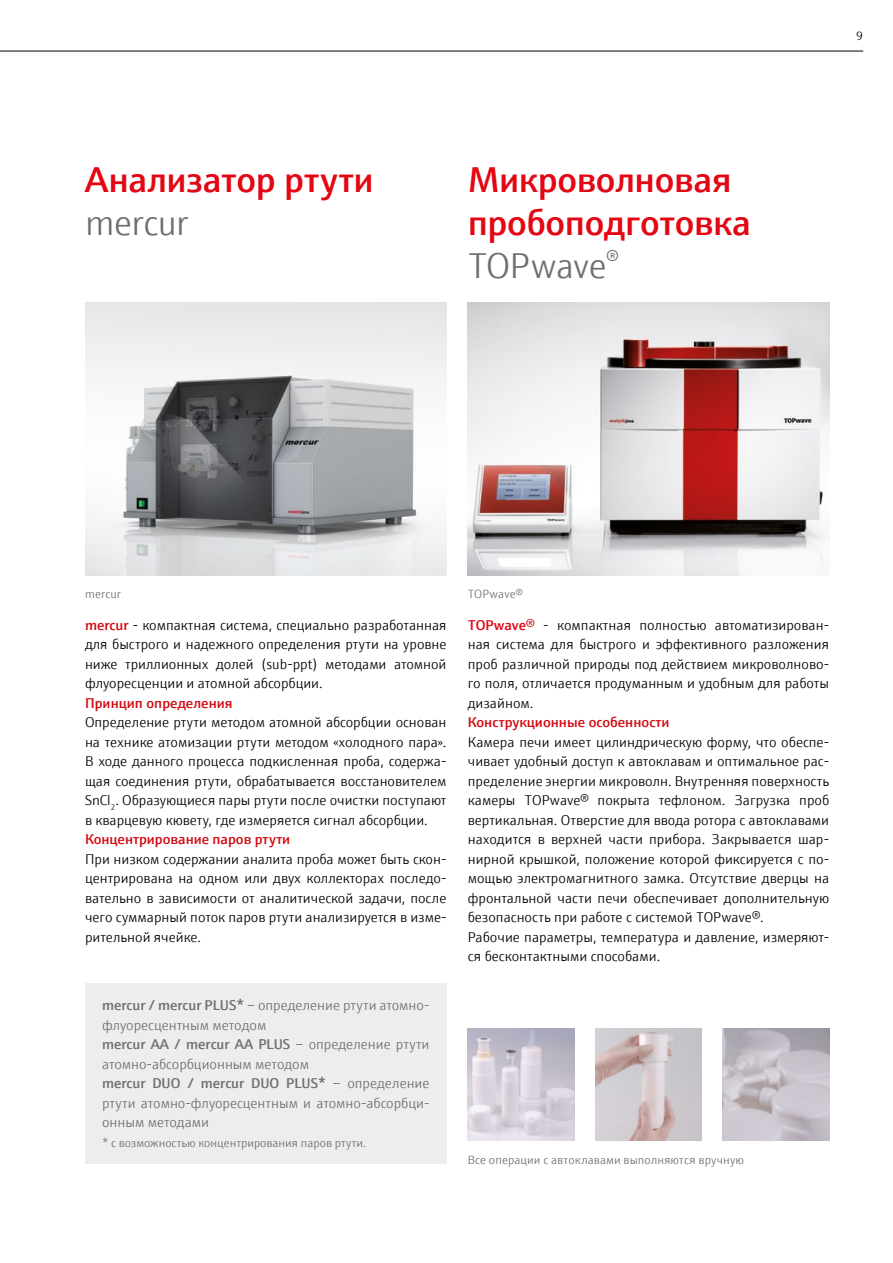
<style>
.page{position:relative;width:893px;height:1263px;background:#fff}
.page>*{position:absolute;margin:0;border:0;box-sizing:border-box;transform-origin:0 0}
.t1{font:600 36px/43.2px "E+H Sans";letter-spacing:-.005em;color:#e30613}
.t2{font:300 36px "E+H Sans";letter-spacing:-.01em;color:#706f6f}
.t3{font:300 14.25px/19.5px "E+H Sans";letter-spacing:.005em;color:#000;text-align:justify}
.t4{font:300 14.25px/19.5px "E+H Sans";color:#706f6f}
.t5{font:600 14.25px "E+H Sans";letter-spacing:.005em;color:#d20a11}
.t6{font:300 12px "E+H Sans";letter-spacing:.005em;color:#706f6f}
.t7{font:300 12px "E+H Sans";color:#000}
.s1{font-weight:300;color:#706f6f}
.s2{font-weight:600;color:#d20a11}
.s3{font-weight:600}
.s4{font-weight:600;color:#e30613}
</style>
<div class="page">
<hr style="left:0;top:51px;width:863px;height:1px;background:#000">
<img style="left:468px;top:303px;width:361px;height:272px">
<img style="left:85px;top:303px;width:361px;height:272px">
<div style="left:85px;top:983px;width:361px;height:181px;background:#ededed"></div>
<img style="left:468px;top:1028px;width:106px;height:113px">
<img style="left:595px;top:1028px;width:107px;height:113px">
<img style="left:723px;top:1028px;width:106px;height:113px">
<h1 class="t1" style="left:85px;top:155px;width:290px">Анализатор ртути</h1>
<h1 class="t2" style="left:85px;top:196px;width:105px">mercur</h1>
<h1 class="t1" style="left:468px;top:155px;width:285px">Микроволновая пробоподготовка<br><span class="s1">TOPwave</span><sup>®</sup></h1>
<p class="t7" style="left:856px;top:27px;width:8px">9</p>
<p class="t6" style="left:85px;top:585px;width:37px">mercur</p>
<p class="t6" style="left:468px;top:585px;width:57px">TOPwave®</p>
<p class="t3" style="left:85px;top:614px;width:363px"><span class="s2">mercur</span> - компактная система, специально разработанная для быстрого и надежного определения ртути на уровне ниже триллионных долей (sub-ppt) методами атомной флуоресценции и атомной абсорбции.</p>
<p class="t5" style="left:85px;top:692px;width:149px">Принцип определения</p>
<p class="t3" style="left:85px;top:711px;width:363px">Определение ртути методом атомной абсорбции основан на технике атомизации ртути методом «холодного пара».<br>В ходе данного процесса подкисленная проба, содержа&shy;щая соединения ртути, обрабатывается восстановителем SnCl<sub>2</sub>. Образующиеся пары ртути после очистки поступают в кварцевую кювету, где измеряется сигнал абсорбции.</p>
<p class="t5" style="left:85px;top:828px;width:207px">Концентрирование паров ртути</p>
<p class="t3" style="left:85px;top:848px;width:363px">При низком содержании аналита проба может быть скон&shy;центрирована на одном или двух коллекторах последо&shy;вательно в зависимости от аналитической задачи, после чего суммарный поток паров ртути анализируется в изме&shy;рительной ячейке.</p>
<p class="t4" style="left:102px;top:994px;width:329px"><span class="s3">mercur / mercur PLUS*</span> – определение ртути атомно&shy;флуоресцентным методом<br><span class="s3">mercur AA / mercur AA PLUS</span> – определение ртути атомно-абсорбционным методом<br><span class="s3">mercur DUO / mercur DUO PLUS*</span> – определение ртути атомно-флуоресцентным и атомно-абсорбци&shy;онным методами</p>
<p class="t6" style="left:102px;top:1134px;width:266px">* с возможностью концентрирования паров ртути.</p>
<p class="t3" style="left:468px;top:614px;width:363px"><span class="s4">TOPwave®</span> - компактная полностью автоматизирован&shy;ная система для быстрого и эффективного разложения проб различной природы под действием микроволново&shy;го поля, отличается продуманным и удобным для работы дизайном.</p>
<p class="t5" style="left:468px;top:711px;width:203px">Конструкционные особенности</p>
<p class="t3" style="left:468px;top:731px;width:363px;text-align:left">Камера печи имеет цилиндрическую форму, что обеспе&shy;чивает удобный доступ к автоклавам и оптимальное рас&shy;пределение энергии микроволн. Внутренняя поверхность камеры TOPwave® покрыта тефлоном. Загрузка проб вертикальная. Отверстие для ввода ротора с автоклавами находится в верхней части прибора. Закрывается шар&shy;нирной крышкой, положение которой фиксируется с по&shy;мощью электромагнитного замка. Отсутствие дверцы на фронтальной части печи обеспечивает дополнительную безопасность при работе с системой TOPwave®.<br>Рабочие параметры, температура и давление, измеряют&shy;ся бесконтактными способами.</p>
<p class="t6" style="left:468px;top:1151px;width:278px">Все операции с автоклавами выполняются вручную</p>
</div>
